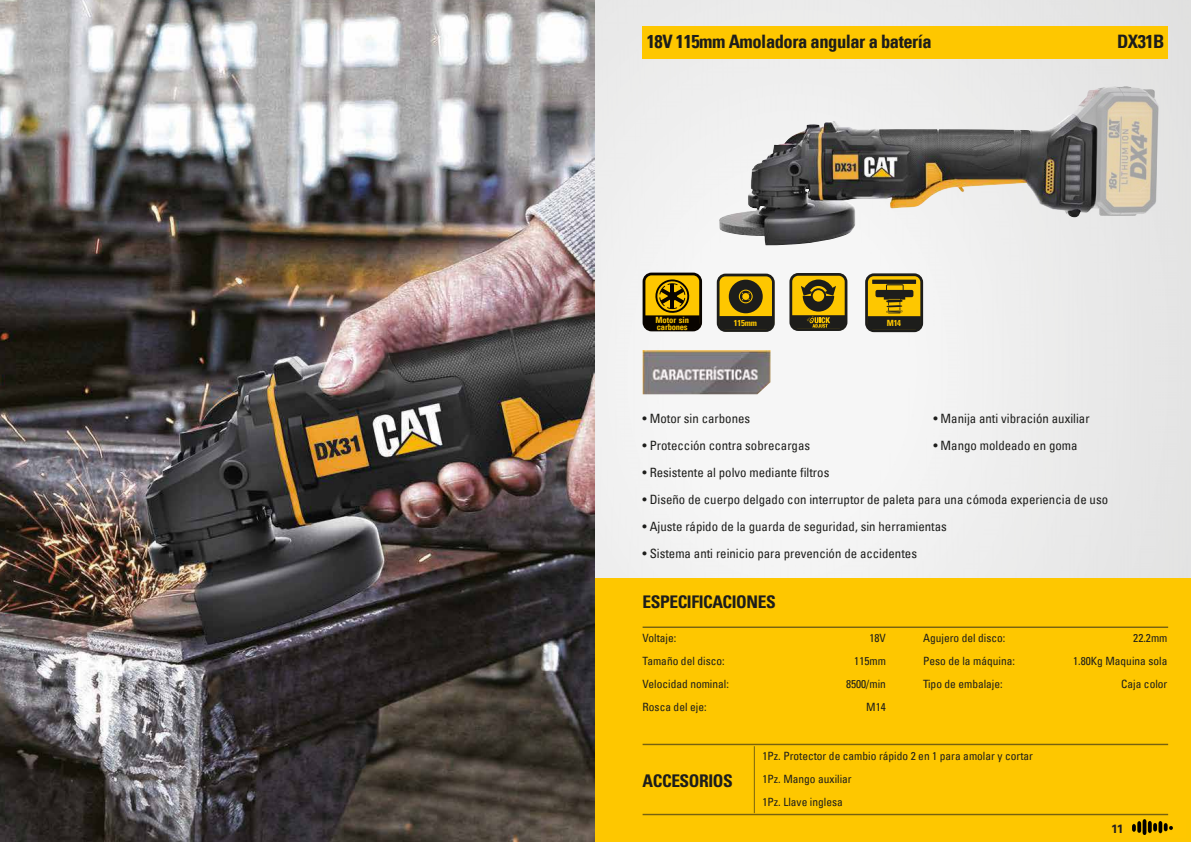
<style>
.page{position:relative;width:1191px;height:842px;background:#fff}
.page>*{position:absolute;margin:0;border:0;box-sizing:border-box;transform-origin:0 0}
.t1{font:700 condensed 18.5px "Univers LT";letter-spacing:-.025em;color:#1d1d1b}
.t2{font:700 condensed 17.5px "Univers LT";letter-spacing:-.025em;color:#1d1d1b}
.t3{font:700 condensed 17.5px "Univers";letter-spacing:-.025em;color:#1d1d1b}
.t4{font:condensed 12.8px "Univers LT";color:#1d1d1b}
.t5{font:700 12px "Univers LT Std";color:#231f20}
.t6{font:condensed 11.4px/23px "Univers LT";color:#1d1d1b}
.t7{font:700 condensed 8.6px/6.7px "Univers LT";letter-spacing:-.025em;color:#fec700}
</style>
<div class="page">
<img style="left:0;top:0;width:1191px;height:842px">
<div style="left:594px;top:578px;width:597px;height:264px;background:#fec700"></div>
<div style="left:642px;top:26px;width:526px;height:32px;background:#fec700"></div>
<img style="left:642px;top:350px;width:128px;height:44px">
<hr style="left:642px;top:626px;width:526px;height:2px;background:#1d1d1b">
<hr style="left:754px;top:746px;width:1px;height:67px;background:#1d1d1b">
<hr style="left:642px;top:814px;width:526px;height:1px;background:#1d1d1b">
<hr style="left:642px;top:744px;width:526px;height:1px;background:#1d1d1b">
<img style="left:718px;top:86px;width:404px;height:159px">
<svg style="left:717px;top:274px;width:57px;height:58px;background:#766114"></svg>
<svg style="left:865px;top:273px;width:58px;height:59px;background:#826b15"></svg>
<svg style="left:789px;top:273px;width:58px;height:58px;background:#886f14"></svg>
<svg style="left:642px;top:273px;width:60px;height:58px;background:#836606"></svg>
<img style="left:1132px;top:820px;width:40px;height:14px">
<h1 class="t1" style="left:647px;top:30px;width:286px">18V 115mm Amoladora angular a batería</h1>
<h1 class="t1" style="left:1117px;top:30px;width:49px">DX31B</h1>
<p class="t7" style="left:655px;top:317px;width:35px">Motor sin carbones</p>
<p class="t7" style="left:734px;top:319px;width:24px">115mm</p>
<p class="t7" style="left:886px;top:319px;width:16px">M14</p>
<p class="t4" style="left:642px;top:411px;width:109px">• Motor sin carbones</p>
<p class="t4" style="left:933px;top:411px;width:158px">• Manija anti vibración auxiliar</p>
<p class="t4" style="left:642px;top:437px;width:169px">• Protección contra sobrecargas</p>
<p class="t4" style="left:933px;top:437px;width:145px">• Mango moldeado en goma</p>
<p class="t4" style="left:642px;top:464px;width:188px">• Resistente al polvo mediante filtros</p>
<p class="t4" style="left:642px;top:491px;width:467px">• Diseño de cuerpo delgado con interruptor de paleta para una cómoda experiencia de uso</p>
<p class="t4" style="left:642px;top:518px;width:306px">• Ajuste rápido de la guarda de seguridad, sin herramientas</p>
<p class="t4" style="left:642px;top:545px;width:276px">• Sistema anti reinicio para prevención de accidentes</p>
<h2 class="t2" style="left:642px;top:591px;width:135px">ESPECIFICACIONES</h2>
<p class="t6" style="left:642px;top:626px;width:35px">Voltaje:</p>
<p class="t6" style="left:869px;top:626px;width:18px">18V</p>
<p class="t6" style="left:642px;top:649px;width:84px">Tamaño del disco:</p>
<p class="t6" style="left:854px;top:649px;width:33px">115mm</p>
<p class="t6" style="left:642px;top:672px;width:88px">Velocidad nominal:</p>
<p class="t6" style="left:846px;top:672px;width:41px">8500/min</p>
<p class="t6" style="left:642px;top:695px;width:65px">Rosca del eje:</p>
<p class="t6" style="left:866px;top:695px;width:21px">M14</p>
<p class="t6" style="left:923px;top:626px;width:84px">Agujero del disco:</p>
<p class="t6" style="left:1133px;top:626px;width:36px">22.2mm</p>
<p class="t6" style="left:923px;top:649px;width:93px">Peso de la máquina:</p>
<p class="t6" style="left:1073px;top:649px;width:96px">1.80Kg Maquina sola</p>
<p class="t6" style="left:923px;top:672px;width:81px">Tipo de embalaje:</p>
<p class="t6" style="left:1121px;top:672px;width:48px">Caja color</p>
<h2 class="t3" style="left:642px;top:770px;width:92px">ACCESORIOS</h2>
<p class="t6" style="left:762px;top:744px;width:272px">1Pz. Protector de cambio rápido 2 en 1 para amolar y cortar<br>1Pz. Mango auxiliar<br>1Pz. Llave inglesa</p>
<p class="t5" style="left:1111px;top:821px;width:14px">11</p>
</div>
